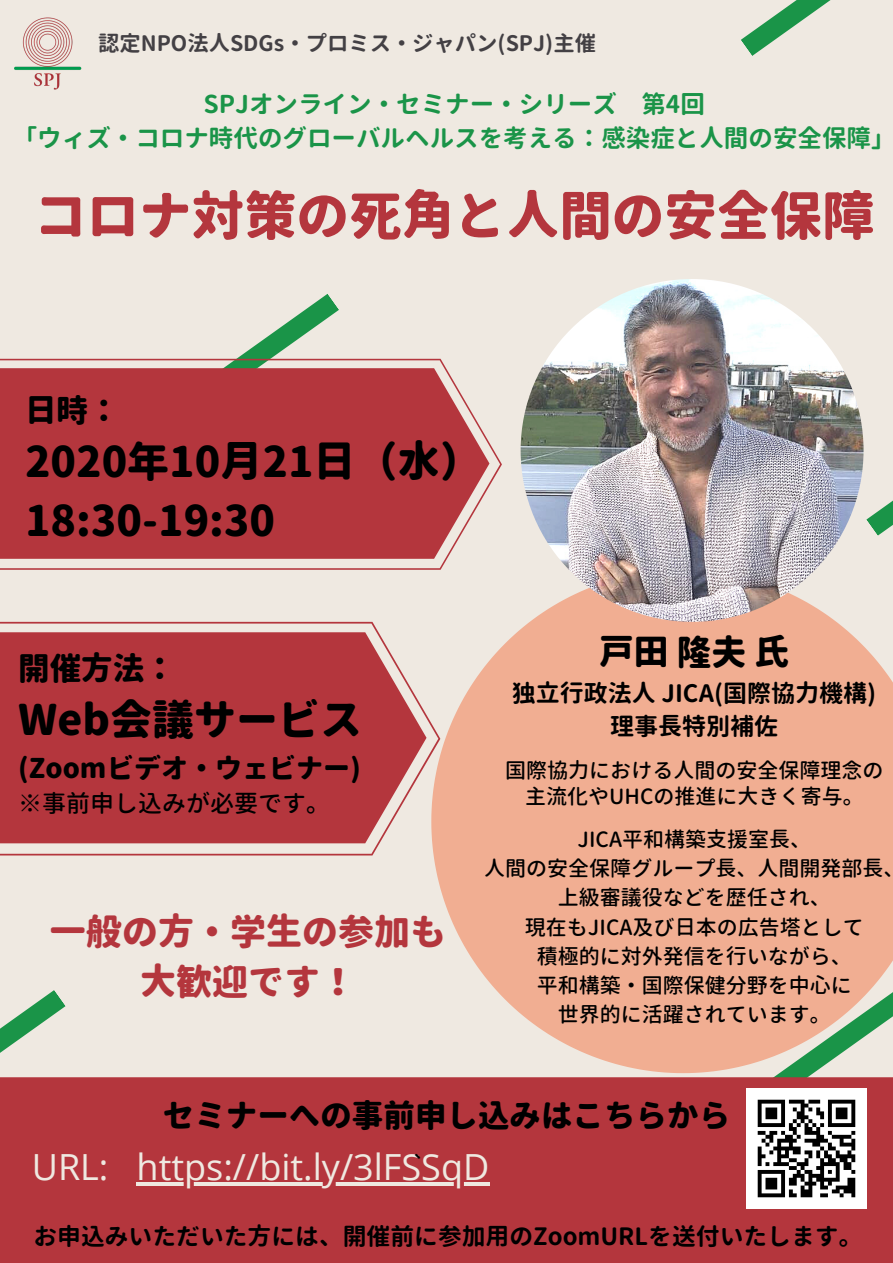
<style>
.page{position:relative;width:893px;height:1263px;background:#efe9e1}
.page>*{position:absolute;margin:0;border:0;box-sizing:border-box;transform-origin:0 0}
.t1{font:800 52.5px "Gen Jyuu Gothic";color:#b4363d}
.t2{font:800 42px/58.7px "Gen Jyuu Gothic";color:#000}
.t3{font:36px "Open Sans";color:#efe9e1}
.t4{font:800 36px/50.2px "Gen Jyuu Gothic";color:#b4363d;text-align:center}
.t5{font:800 34.8px "Gen Jyuu Gothic";letter-spacing:.115em;color:#000}
.t6{font:800 31.5px "Gen Jyuu Gothic";color:#000}
.t7{font:800 27px "Gen Jyuu Gothic";color:#000}
.t8{font:700 24.53px/33.9px "Gen Jyuu Gothic";color:#1a9448;text-align:center}
.t9{font:700 24px/33.2px "Gen Jyuu Gothic";color:#000;text-align:center}
.t10{font:500 24px "Gen Jyuu Gothic";color:#000}
.t11{font:700 23.77px "Gen Jyuu Gothic";color:#000}
.t12{font:700 21.3px "Gen Jyuu Gothic";color:#434044}
.t13{font:500 21px/29.2px "Gen Jyuu Gothic";color:#000;text-align:center}
.t14{font:500 19.42px "Gen Jyuu Gothic";color:#000}
</style>
<div class="page">
<svg style="left:433px;top:570px;width:460px;height:503px;fill:#f1ae92"></svg>
<svg style="left:0;top:990px;width:66px;height:63px"></svg>
<svg style="left:716px;top:845px;width:177px;height:232px;background:#e3b397"></svg>
<svg style="left:866px;top:500px;width:27px;height:36px"></svg>
<svg style="left:214px;top:294px;width:125px;height:65px"></svg>
<svg style="left:741px;top:0;width:90px;height:56px"></svg>
<img style="left:14px;top:17px;width:68px;height:73px">
<div style="left:0;top:1077px;width:893px;height:186px;background:#b4363d"></div>
<svg style="left:0;top:359px;width:502px;height:211px;background:#bc5155"></svg>
<svg style="left:0;top:622px;width:440px;height:233px;fill:#b4363d"></svg>
<img style="left:520px;top:279px;width:343px;height:343px;border-radius:50%">
<hr style="left:137px;top:1182px;width:353px;height:3px;background:#efe9e1">
<img style="left:746px;top:1088px;width:120px;height:120px">
<p class="t12" style="left:98px;top:28px;width:499px">認定NPO法人SDGs・プロミス・ジャパン(SPJ)主催</p>
<p class="t8" style="left:13px;top:87px;width:884px">SPJオンライン・セミナー・シリーズ 第4回<br>「ウィズ・コロナ時代のグローバルヘルスを考える：感染症と人間の安全保障」</p>
<h1 class="t1" style="left:34px;top:179px;width:842px">コロナ対策の死角と人間の安全保障</h1>
<h3 class="t6" style="left:25px;top:388px;width:96px">日時：</h3>
<h2 class="t2" style="left:25px;top:432px;width:458px">2020年10月21日（水）<br>18:30-19:30</h2>
<h3 class="t6" style="left:18px;top:646px;width:159px">開催方法：</h3>
<h2 class="t2" style="left:18px;top:690px;width:345px">Web会議サービス</h2>
<p class="t7" style="left:18px;top:749px;width:344px">(Zoomビデオ・ウェビナー)</p>
<p class="t10" style="left:18px;top:786px;width:314px">※事前申し込みが必要です。</p>
<h3 class="t4" style="left:50px;top:906px;width:398px">一般の方・学生の参加も大歓迎です！</h3>
<h3 class="t5" style="left:599px;top:628px;width:191px">戸田隆夫氏</h3>
<p class="t9" style="left:512px;top:676px;width:366px">独立行政法人 JICA(国際協力機構)理事長特別補佐</p>
<p class="t13" style="left:505px;top:756px;width:380px;line-height:26.5px">国際協力における人間の安全保障理念の主流化やUHCの推進に大きく寄与。</p>
<p class="t13" style="left:484px;top:824px;width:422px">JICA平和構築支援室長、<br>人間の安全保障グループ長、人間開発部長、上級審議役などを歴任され、<br>現在もJICA及び日本の広告塔として<br>積極的に対外発信を行いながら、<br>平和構築・国際保健分野を中心に<br>世界的に活躍されています。</p>
<h3 class="t6" style="left:163px;top:1093px;width:569px">セミナーへの事前申し込みはこちらから</h3>
<h3 class="t3" style="left:32px;top:1141px;width:459px">URL: https://bit.ly/3lFSSqD</h3>
<p class="t14" style="left:414px;top:1137px;width:21px">、</p>
<p class="t11" style="left:33px;top:1219px;width:830px">お申込みいただいた方には、開催前に参加用のZoomURLを送付いたします。</p>
</div>
